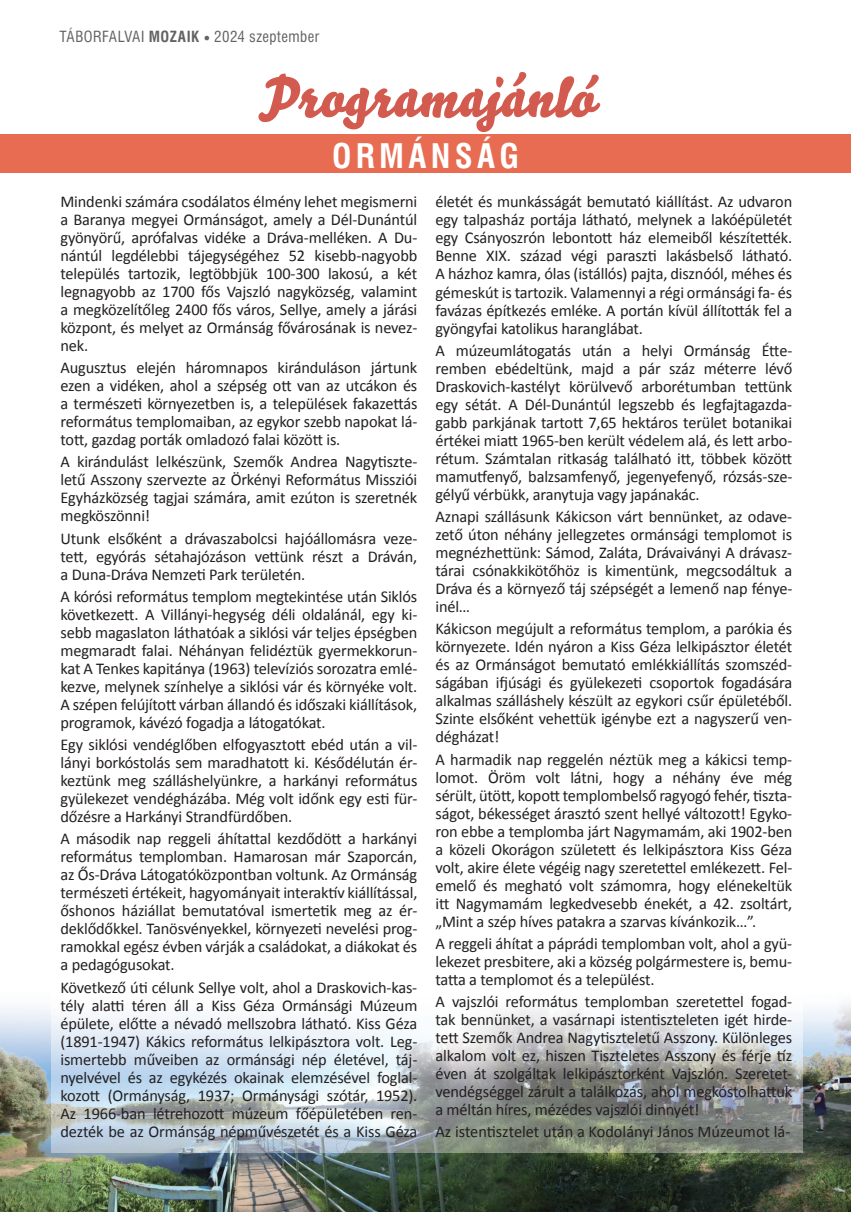
<style>
.page{position:relative;width:851px;height:1212px;background:#fff}
.page>*{position:absolute;margin:0;border:0;box-sizing:border-box;transform-origin:0 0}
.t1{font:55.5px "Bello Script";color:#d35a4e;scale:1.07 1}
.t2{font:700 33px "Swiss 721 Cn PFL";letter-spacing:.13em;color:#fff}
.t3{font:18px "Swiss 721 Cn PFL";color:#636366;scale:.75 1}
.t4{font:16.5px/18px "Calibri";letter-spacing:-.01em;color:#231f20;text-align:justify}
.t5{font:15px "Swiss 721 Cn PFL";letter-spacing:.03em;color:#636366}
.s1{font-weight:700}
.s2{font-family:"Times New Roman";font-size:10.5px}
</style>
<div class="page">
<img style="left:0;top:1004px;width:850px;height:208px">
<img style="left:51px;top:1004px;width:750px;height:148px">
<div style="left:0;top:135px;width:850px;height:38px;background:#e76c52"></div>
<p class="t5" style="left:60px;top:28px;width:261px">TÁBORFALVAI <span class="s1">MOZAIK</span> <span class="s2">●</span> 2024 szeptember</p>
<h1 class="t1" style="left:258px;top:57px;width:315px">Programajánló</h1>
<h2 class="t2" style="left:332px;top:136px;width:188px">ORMÁNSÁG</h2>
<p class="t4" style="left:60px;top:191px;width:358px">Mindenki számára csodálatos élmény lehet megismerni a Baranya megyei Ormánságot, amely a Dél-Dunántúl gyönyörű, aprófalvas vidéke a Dráva-melléken. A Du&shy;nántúl legdélebbi tájegységéhez 52 kisebb-nagyobb település tartozik, legtöbbjük 100-300 lakosú, a két legnagyobb az 1700 fős Vajszló nagyközség, valamint a megközelítőleg 2400 fős város, Sellye, amely a járási központ, és melyet az Ormánság fővárosának is nevez&shy;nek.</p>
<p class="t4" style="left:60px;top:358px;width:358px">Augusztus elején háromnapos kiránduláson jártunk ezen a vidéken, ahol a szépség ott van az utcákon és a természeti környezetben is, a települések fakazettás református templomaiban, az egykor szebb napokat lá&shy;tott, gazdag porták omladozó falai között is.</p>
<p class="t4" style="left:60px;top:452px;width:358px">A kirándulást lelkészünk, Szemők Andrea Nagytiszte&shy;letű Asszony szervezte az Örkényi Református Missziói Egyházközség tagjai számára, amit ezúton is szeretnék megköszönni!</p>
<p class="t4" style="left:60px;top:528px;width:358px">Utunk elsőként a drávaszabolcsi hajóállomásra veze&shy;tett, egyórás sétahajózáson vettünk részt a Dráván, a Duna-Dráva Nemzeti Park területén.</p>
<p class="t4" style="left:60px;top:587px;width:358px">A kórósi református templom megtekintése után Siklós következett. A Villányi-hegység déli oldalánál, egy ki&shy;sebb magaslaton láthatóak a siklósi vár teljes épségben megmaradt falai. Néhányan felidéztük gyermekkorun&shy;kat A Tenkes kapitánya (1963) televíziós sorozatra emlé&shy;kezve, melynek színhelye a siklósi vár és környéke volt.<br>A szépen felújított várban állandó és időszaki kiállítások, programok, kávézó fogadja a látogatókat.</p>
<p class="t4" style="left:60px;top:735px;width:358px">Egy siklósi vendéglőben elfogyasztott ebéd után a vil&shy;lányi borkóstolás sem maradhatott ki. Késődélután ér&shy;keztünk meg szálláshelyünkre, a harkányi református gyülekezet vendégházába. Még volt időnk egy esti für&shy;dőzésre a Harkányi Strandfürdőben.</p>
<p class="t4" style="left:60px;top:829px;width:358px">A második nap reggeli áhítattal kezdődött a harkányi református templomban. Hamarosan már Szaporcán, az Ős-Dráva Látogatóközpontban voltunk. Az Ormánság természeti értékeit, hagyományait interaktív kiállítással, őshonos háziállat bemutatóval ismertetik meg az ér&shy;deklődőkkel. Tanösvényekkel, környezeti nevelési prog&shy;ramokkal egész évben várják a családokat, a diákokat és a pedagógusokat.</p>
<p class="t4" style="left:60px;top:977px;width:358px">Következő úti célunk Sellye volt, ahol a Draskovich-kas&shy;tély alatti téren áll a Kiss Géza Ormánsági Múzeum épülete, előtte a névadó mellszobra látható. Kiss Géza (1891-1947) Kákics református lelkipásztora volt. Leg&shy;ismertebb műveiben az ormánsági nép életével, táj&shy;nyelvével és az egykézés okainak elemzésével foglal&shy;kozott (Ormányság, 1937; Ormánysági szótár, 1952).<br>Az 1966-ban létrehozott múzeum főépületében ren&shy;dezték be az Ormánság népművészetét és a Kiss Géza</p>
<p class="t4" style="left:435px;top:192px;width:358px">életét és munkásságát bemutató kiállítást. Az udvaron egy talpasház portája látható, melynek a lakóépületét egy Csányoszrón lebontott ház elemeiből készítették.<br>Benne XIX. század végi paraszti lakásbelső látható.<br>A házhoz kamra, ólas (istállós) pajta, disznóól, méhes és gémeskút is tartozik. Valamennyi a régi ormánsági fa- és favázas építkezés emléke. A portán kívül állították fel a gyöngyfai katolikus haranglábat.</p>
<p class="t4" style="left:435px;top:340px;width:358px">A múzeumlátogatás után a helyi Ormánság Étte&shy;remben ebédeltünk, majd a pár száz méterre lévő Draskovich-kastélyt körülvevő arborétumban tettünk egy sétát. A Dél-Dunántúl legszebb és legfajtagazda&shy;gabb parkjának tartott 7,65 hektáros terület botanikai értékei miatt 1965-ben került védelem alá, és lett arbo&shy;rétum. Számtalan ritkaság található itt, többek között mamutfenyő, balzsamfenyő, jegenyefenyő, rózsás-sze&shy;gélyű vérbükk, aranytuja vagy japánakác.</p>
<p class="t4" style="left:435px;top:507px;width:358px">Aznapi szállásunk Kákicson várt bennünket, az odave&shy;zető úton néhány jellegzetes ormánsági templomot is megnézhettünk: Sámod, Zaláta, Drávaiványi A drávasz&shy;tárai csónakkikötőhöz is kimentünk, megcsodáltuk a Dráva és a környező táj szépségét a lemenő nap fénye&shy;inél…</p>
<p class="t4" style="left:435px;top:619px;width:358px">Kákicson megújult a református templom, a parókia és környezete. Idén nyáron a Kiss Géza lelkipásztor életét és az Ormánságot bemutató emlékkiállítás szomszéd&shy;ságában ifjúsági és gyülekezeti csoportok fogadására alkalmas szálláshely készült az egykori csűr épületéből.<br>Szinte elsőként vehettük igénybe ezt a nagyszerű ven&shy;dégházat!</p>
<p class="t4" style="left:435px;top:749px;width:358px">A harmadik nap reggelén néztük meg a kákicsi temp&shy;lomot. Öröm volt látni, hogy a néhány éve még sérült, ütött, kopott templombelső ragyogó fehér, tiszta&shy;ságot, békességet árasztó szent hellyé változott! Egyko&shy;ron ebbe a templomba járt Nagymamám, aki 1902-ben a közeli Okorágon született és lelkipásztora Kiss Géza volt, akire élete végéig nagy szeretettel emlékezett. Fel&shy;emelő és megható volt számomra, hogy elénekeltük itt Nagymamám legkedvesebb énekét, a 42. zsoltárt, „Mint a szép híves patakra a szarvas kívánkozik…”.</p>
<p class="t4" style="left:435px;top:934px;width:358px">A reggeli áhítat a páprádi templomban volt, ahol a gyü&shy;lekezet presbitere, aki a község polgármestere is, bemu&shy;tatta a templomot és a települést.</p>
<p class="t4" style="left:435px;top:992px;width:358px">A vajszlói református templomban szeretettel fogad&shy;tak bennünket, a vasárnapi istentiszteleten igét hirde&shy;tett Szemők Andrea Nagytiszteletű Asszony. Különleges alkalom volt ez, hiszen Tiszteletes Asszony és férje tíz éven át szolgáltak lelkipásztorként Vajszlón. Szeretet&shy;vendégséggel zárult a találkozás, ahol megkóstolhattuk a méltán híres, mézédes vajszlói dinnyét!</p>
<p class="t4" style="left:435px;top:1122px;width:356px">Az istentisztelet után a Kodolányi János Múzeumot lá-</p>
<p class="t3" style="left:59px;top:1165px;width:19px">12</p>
</div>
